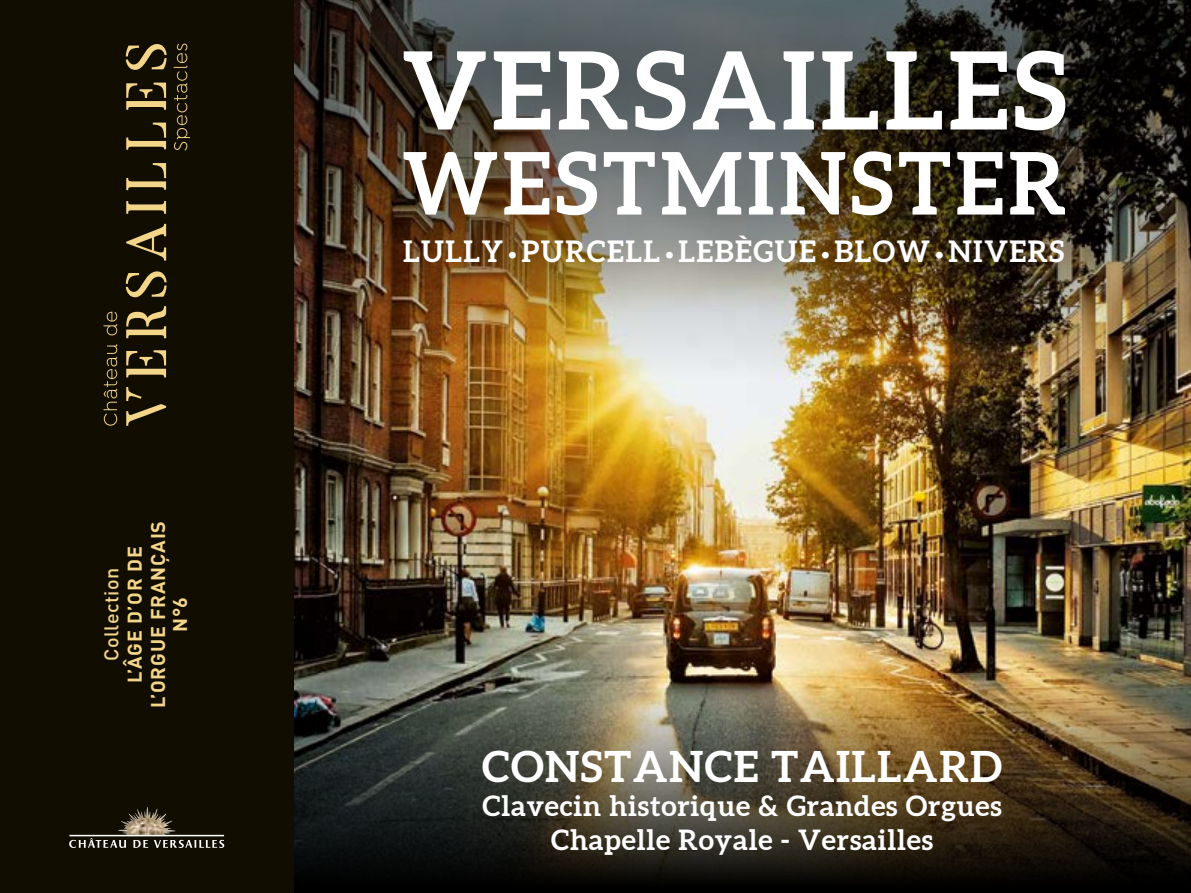
<style>
.page{position:relative;width:1191px;height:893px;background:#fff}
.page>*{position:absolute;margin:0;border:0;box-sizing:border-box;transform-origin:0 0}
.t1{font:700 108px "Aleo";letter-spacing:.04em;color:#fff}
.t2{font:700 86.4px "Aleo";letter-spacing:.05em;color:#fff}
.t3{font:700 43.2px "Aleo";letter-spacing:.03em;color:#fff}
.t4{font:700 30px "Aleo";letter-spacing:.05em;color:#fff}
.t5{font:700 28.35px/34px "Aleo";letter-spacing:.03em;color:#fff;text-align:center}
.t6{font:700 19.65px/22.6px "DIN Pro";letter-spacing:.045em;color:#f3d689;text-align:center}
.t7{font:500 19.65px "DIN Pro";letter-spacing:.025em;color:#f3d689}
.s1{font-size:15.9px}
</style>
<div class="page">
<img style="left:293px;top:401px;width:898px;height:273px">
<img style="left:293px;top:0;width:898px;height:401px">
<img style="left:293px;top:674px;width:898px;height:219px">
<div style="left:0;top:0;width:293px;height:893px;background:#110d01"></div>
<img style="left:118px;top:808px;width:57px;height:27px">
<svg style="left:69px;top:835px;width:155px;height:13px"></svg>
<svg style="left:173px;top:44px;width:17px;height:107px"></svg>
<svg style="left:103px;top:312px;width:14px;height:114px"></svg>
<svg style="left:126px;top:44px;width:41px;height:382px"></svg>
<div style="left:348px;top:0;width:775px;height:321px;background:#000;opacity:.5"></div>
<p class="t6" style="left:121px;top:708px;width:189px;rotate:-90deg">L’ÂGE D’OR DE<br>L’ORGUE FRANÇAIS<br>N°6</p>
<p class="t7" style="left:95px;top:661px;width:95px;rotate:-90deg">Collection</p>
<h1 class="t1" style="left:402px;top:24px;width:666px">VERSAILLES</h1>
<h2 class="t2" style="left:402px;top:130px;width:665px">WESTMINSTER</h2>
<p class="t4" style="left:403px;top:233px;width:662px">LULLY <span class="s1">•</span> PURCELL <span class="s1">•</span> LEBÈGUE <span class="s1">•</span> BLOW <span class="s1">•</span> NIVERS</p>
<h3 class="t3" style="left:482px;top:740px;width:521px">CONSTANCE TAILLARD</h3>
<p class="t5" style="left:482px;top:790px;width:521px">Clavecin historique &amp; Grandes Orgues<br>Chapelle Royale - Versailles</p>
</div>
